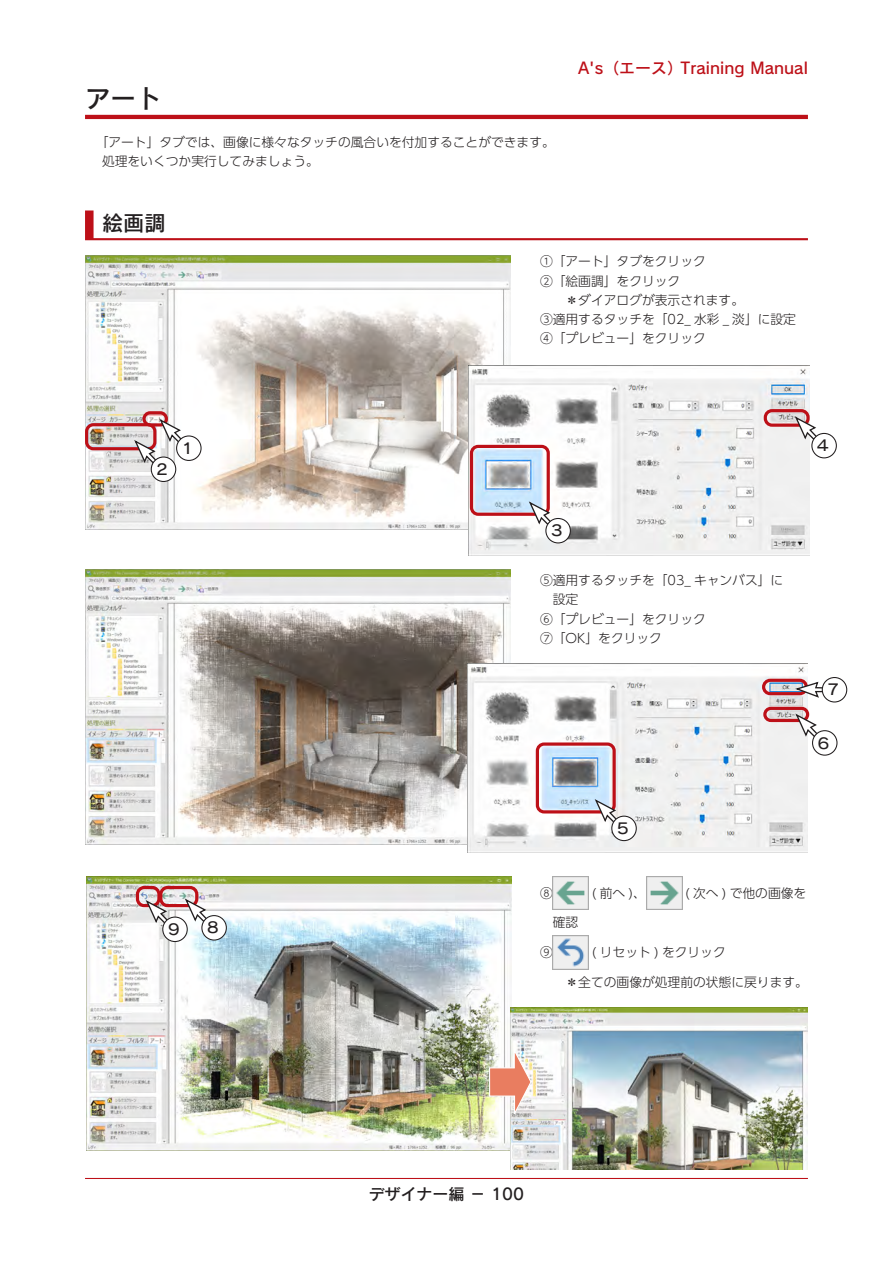
<style>
.page{position:relative;width:893px;height:1263px;background:#fff}
.page>*{position:absolute;margin:0;border:0;box-sizing:border-box;transform-origin:0 0}
.大見出し{font:25.5px "Rodin Pro N DB";color:#231f20}
.中見出し{font:21.3px "Rodin Pro N DB";color:#231f20}
.t1{font:15.9px "Rodin Pro N DB";color:#bd1018}
.t2{font:15.9px "Rodin Pro N DB";color:#231f20}
.本文{font:14.85px "Rodin Pro N DB";color:#231f20}
.操作{font:300 12.75px/19.2px "UD Shin Go Pr 6 N";color:#231f20}
.本文-2{font:300 12.75px "UD Shin Go Pr 6 N";color:#231f20}
</style>
<div class="page">
<hr style="left:85px;top:1178px;width:723px;height:1px;background:#bd1018">
<hr style="left:85px;top:115px;width:723px;height:4px;background:#bd1018">
<svg style="left:85px;top:210px;width:723px;height:30px;background:#c12027"></svg>
<div style="left:94px;top:208px;width:718px;height:30px;background:#fff"></div>
<img style="left:85px;top:255px;width:425px;height:275px">
<div style="left:85px;top:423px;width:71px;height:27px;border:3px solid #bd1018;border-radius:7px"></div>
<div style="left:151px;top:457px;width:25px;height:24px;background:#fff;border-radius:50%"></div>
<div style="left:151px;top:456px;width:25px;height:26px;border:1px solid #231f20;border-radius:50%"></div>
<div style="left:142px;top:411px;width:26px;height:15px;border:3px solid #bd1018;border-radius:6px"></div>
<svg style="left:133px;top:417px;width:50px;height:48px"></svg>
<div style="left:177px;top:436px;width:24px;height:24px;background:#fff;border-radius:50%"></div>
<div style="left:176px;top:435px;width:26px;height:26px;border:1px solid #231f20;border-radius:50%"></div>
<img style="left:469px;top:366px;width:340px;height:189px">
<img style="left:85px;top:570px;width:425px;height:274px">
<img style="left:468px;top:663px;width:340px;height:190px">
<div style="left:470px;top:445px;width:80px;height:71px;border:3px solid #bd1018;border-radius:7px"></div>
<svg style="left:527px;top:500px;width:25px;height:26px"></svg>
<div style="left:546px;top:518px;width:24px;height:25px;background:#fff;border-radius:50%"></div>
<div style="left:545px;top:518px;width:26px;height:25px;border:1px solid #231f20;border-radius:50%"></div>
<div style="left:764px;top:409px;width:46px;height:18px;border:3px solid #bd1018;border-radius:7px"></div>
<svg style="left:793px;top:415px;width:25px;height:26px"></svg>
<div style="left:812px;top:433px;width:24px;height:25px;background:#fff;border-radius:50%"></div>
<div style="left:811px;top:433px;width:26px;height:25px;border:1px solid #231f20;border-radius:50%"></div>
<div style="left:536px;top:742px;width:80px;height:71px;border:3px solid #bd1018;border-radius:7px"></div>
<svg style="left:593px;top:797px;width:25px;height:27px"></svg>
<div style="left:612px;top:816px;width:24px;height:25px;background:#fff;border-radius:50%"></div>
<div style="left:611px;top:816px;width:26px;height:25px;border:1px solid #231f20;border-radius:50%"></div>
<div style="left:763px;top:707px;width:46px;height:15px;border:3px solid #bd1018;border-radius:6px"></div>
<svg style="left:794px;top:712px;width:25px;height:26px"></svg>
<div style="left:812px;top:731px;width:25px;height:24px;background:#fff;border-radius:50%"></div>
<div style="left:812px;top:730px;width:25px;height:26px;border:1px solid #231f20;border-radius:50%"></div>
<div style="left:762px;top:679px;width:46px;height:16px;border:3px solid #bd1018;border-radius:7px"></div>
<svg style="left:793px;top:681px;width:33px;height:18px"></svg>
<div style="left:822px;top:677px;width:25px;height:25px;background:#fff;border-radius:50%"></div>
<div style="left:822px;top:677px;width:25px;height:25px;border:1px solid #231f20;border-radius:50%"></div>
<img style="left:86px;top:876px;width:425px;height:275px">
<img style="left:553px;top:876px;width:36px;height:34px">
<img style="left:646px;top:876px;width:36px;height:34px">
<img style="left:553px;top:935px;width:36px;height:34px">
<div style="left:159px;top:886px;width:39px;height:21px;border:3px solid #bd1018;border-radius:7px"></div>
<svg style="left:183px;top:897px;width:26px;height:26px"></svg>
<div style="left:202px;top:915px;width:24px;height:25px;background:#fff;border-radius:50%"></div>
<div style="left:201px;top:915px;width:26px;height:25px;border:1px solid #231f20;border-radius:50%"></div>
<div style="left:136px;top:886px;width:25px;height:21px;border:3px solid #bd1018;border-radius:7px"></div>
<svg style="left:144px;top:898px;width:25px;height:27px"></svg>
<div style="left:163px;top:917px;width:24px;height:24px;background:#fff;border-radius:50%"></div>
<div style="left:162px;top:916px;width:26px;height:26px;border:1px solid #231f20;border-radius:50%"></div>
<img style="left:510px;top:1008px;width:298px;height:161px">
<svg style="left:488px;top:1046px;width:44px;height:72px"></svg>
<p class="大見出し" style="left:85px;top:81px;width:78px">アート</p>
<p class="本文-2" style="left:96px;top:132px;width:461px">「アート」タブでは、画像に様々なタッチの風合いを付加することができます。</p>
<p class="本文-2" style="left:102px;top:151px;width:218px">処理をいくつか実行してみましょう。</p>
<p class="中見出し" style="left:102px;top:209px;width:65px">絵画調</p>
<p class="t1" style="left:578px;top:57px;width:231px">A's（エース）Training Manual</p>
<p class="操作" style="left:540px;top:251px;width:167px">①「アート」タブをクリック</p>
<p class="操作" style="left:540px;top:271px;width:142px">②「絵画調」をクリック</p>
<p class="操作" style="left:566px;top:290px;width:180px">＊ダイアログが表示されます。</p>
<p class="操作" style="left:540px;top:309px;width:258px">③適用するタッチを「02_ 水彩 _ 淡」に設定</p>
<p class="操作" style="left:540px;top:328px;width:167px">④「プレビュー」をクリック</p>
<p class="本文" style="left:155px;top:459px;width:16px">２</p>
<p class="本文" style="left:180px;top:438px;width:16px">１</p>
<p class="本文" style="left:166px;top:919px;width:16px">９</p>
<p class="本文" style="left:205px;top:918px;width:16px">８</p>
<p class="本文" style="left:549px;top:521px;width:16px">３</p>
<p class="操作" style="left:553px;top:570px;width:232px;text-indent:-13px">⑤適用するタッチを「03_ キャンバス」に設定</p>
<p class="操作" style="left:540px;top:609px;width:167px">⑥「プレビュー」をクリック</p>
<p class="操作" style="left:540px;top:628px;width:123px">⑦「OK」をクリック</p>
<p class="本文" style="left:815px;top:436px;width:16px">４</p>
<p class="本文" style="left:826px;top:680px;width:16px">７</p>
<p class="本文" style="left:816px;top:733px;width:16px">６</p>
<p class="本文" style="left:615px;top:819px;width:16px">５</p>
<p class="操作" style="left:540px;top:883px;width:14px">⑧</p>
<p class="操作" style="left:592px;top:883px;width:56px">( 前へ )、</p>
<p class="操作" style="left:685px;top:883px;width:123px">( 次へ ) で他の画像を</p>
<p class="操作" style="left:553px;top:912px;width:27px">確認</p>
<p class="操作" style="left:540px;top:942px;width:14px">⑨</p>
<p class="操作" style="left:592px;top:942px;width:135px">( リセット ) をクリック</p>
<p class="操作" style="left:566px;top:972px;width:244px">＊全ての画像が処理前の状態に戻ります。</p>
<p class="t2" style="left:369px;top:1184px;width:157px">デザイナー編 － 100</p>
</div>
